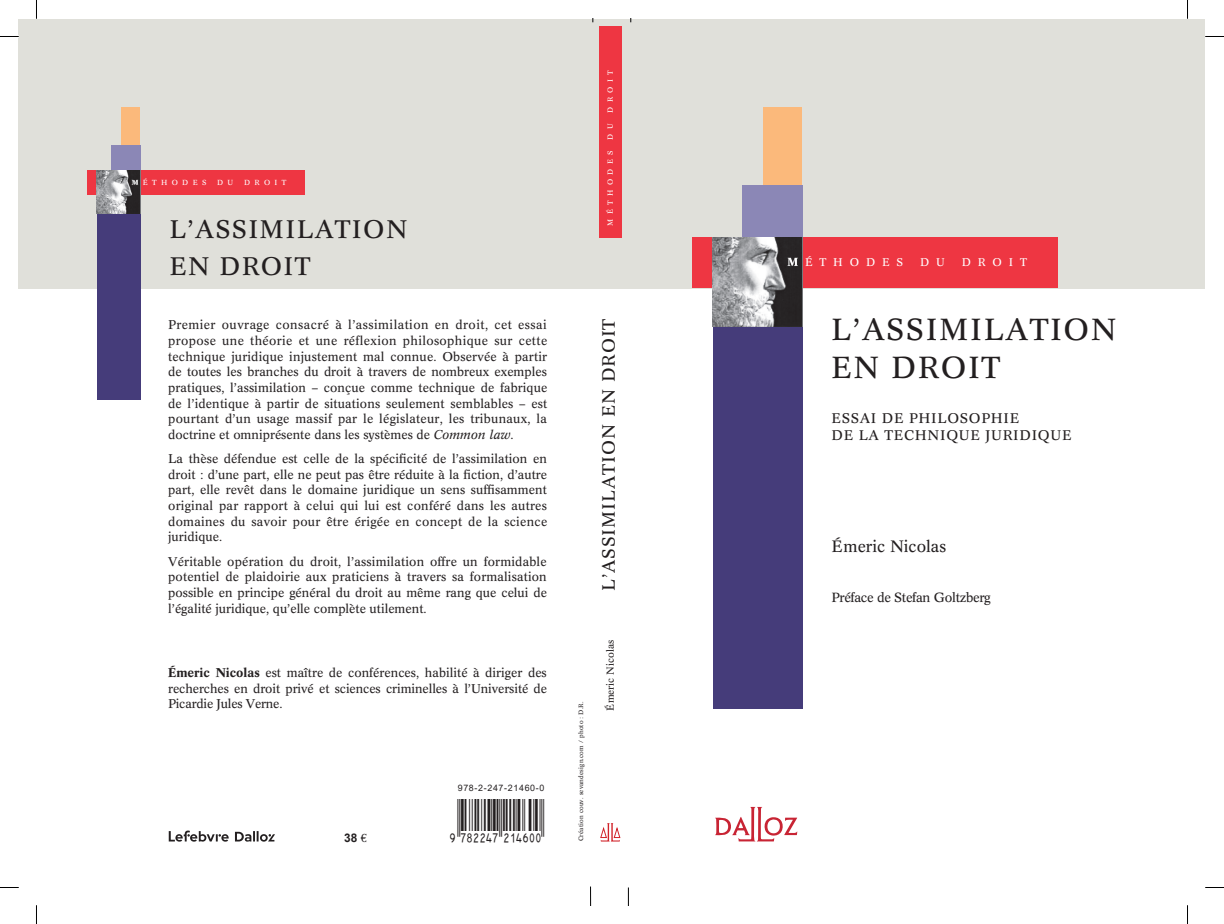
<style>
.page{position:relative;width:1224px;height:924px;background:#fff}
.page>*{position:absolute;margin:0;border:0;box-sizing:border-box;transform-origin:0 0}
.t1{font:30px/37.5px "Concorde BQ";letter-spacing:.055em;color:#231f20}
.t2{font:25px/37.5px "Concorde BQ";letter-spacing:.055em;color:#231f20}
.t3{font:17.5px "Concorde BQ";letter-spacing:.055em;color:#231f20}
.t4{font:16.25px "Concorde BQ";color:#231f20}
.t5{font:13.75px/16.9px "Concorde BQ";letter-spacing:.055em;color:#231f20}
.t6{font:13.12px "Concorde BQ";letter-spacing:-.02em;color:#231f20}
.t7{font:12.5px/15.6px "Concorde BQ";color:#231f20;text-align:justify}
.t8{font:700 11.88px "Arial";color:#231f20}
.t9{font:11px "Concorde BQ";letter-spacing:.625em;color:#fff}
.t10{font:10px "Concorde BQ";color:#231f20}
.t11{font:8.88px "Arial";letter-spacing:.075em;color:#231f20}
.t12{font:7.25px "Concorde BQ";letter-spacing:.6em;color:#fff}
.t13{font:6.25px "Concorde BQ";letter-spacing:.025em;color:#231f20}
.s1{font-style:italic}
.s2{font-weight:500}
</style>
<div class="page">
<div style="left:19px;top:19px;width:1186px;height:269px;background:#e0e0da"></div>
<div style="left:692px;top:237px;width:366px;height:51px;background:#ee3642"></div>
<div style="left:712px;top:327px;width:90px;height:381px;background:#453c7a"></div>
<div style="left:763px;top:107px;width:39px;height:79px;background:#fbb97b"></div>
<div style="left:741px;top:186px;width:61px;height:52px;background:#8b87b6"></div>
<img style="left:712px;top:237px;width:89px;height:90px">
<div style="left:599px;top:26px;width:22px;height:212px;background:#ee3642"></div>
<div style="left:87px;top:171px;width:217px;height:24px;background:#ee3642"></div>
<div style="left:97px;top:214px;width:43px;height:185px;background:#453c7a"></div>
<div style="left:121px;top:107px;width:19px;height:39px;background:#fbb97b"></div>
<div style="left:111px;top:145px;width:29px;height:26px;background:#8b87b6"></div>
<img style="left:97px;top:171px;width:43px;height:43px">
<svg style="left:715px;top:806px;width:82px;height:35px"></svg>
<svg style="left:600px;top:823px;width:20px;height:18px"></svg>
<svg style="left:590px;top:886px;width:1px;height:19px"></svg>
<svg style="left:628px;top:887px;width:1px;height:18px"></svg>
<svg style="left:169px;top:830px;width:106px;height:11px"></svg>
<svg style="left:0;top:36px;width:19px;height:1px"></svg>
<svg style="left:1205px;top:36px;width:18px;height:1px"></svg>
<svg style="left:0;top:887px;width:19px;height:1px"></svg>
<svg style="left:1205px;top:887px;width:18px;height:1px"></svg>
<svg style="left:36px;top:0;width:1px;height:19px"></svg>
<svg style="left:36px;top:905px;width:1px;height:18px"></svg>
<svg style="left:1187px;top:0;width:1px;height:19px"></svg>
<svg style="left:1187px;top:905px;width:1px;height:18px"></svg>
<p class="t12" style="left:131px;top:178px;width:77px">MÉTHODES</p>
<p class="t12" style="left:217px;top:178px;width:18px">D U</p>
<p class="t12" style="left:244px;top:178px;width:44px">DROIT</p>
<h2 class="t2" style="left:170px;top:210px;width:239px">L’ASSIMILATION<br>EN DROIT</h2>
<p class="t7" style="left:168px;top:317px;width:380px">Premier ouvrage consacré à l’assimilation en droit, cet essai propose une théorie et une réflexion philosophique sur cette technique juridique injustement mal connue. Observée à partir de toutes les branches du droit à travers de nombreux exemples pratiques, l’assimilation – conçue comme technique de fabrique de l’identique à partir de situations seulement semblables – est pourtant d’un usage massif par le législateur, les tribunaux, la doctrine et omniprésente dans les systèmes de <span class="s1">Common law</span>.</p>
<p class="t7" style="left:168px;top:451px;width:380px">La thèse défendue est celle de la spécificité de l’assimilation en droit : d’une part, elle ne peut pas être réduite à la fiction, d’autre part, elle revêt dans le domaine juridique un sens suffisamment original par rapport à celui qui lui est conféré dans les autres domaines du savoir pour être érigée en concept de la science juridique.</p>
<p class="t7" style="left:168px;top:553px;width:380px">Véritable opération du droit, l’assimilation offre un formidable potentiel de plaidoirie aux praticiens à travers sa formalisation possible en principe général du droit au même rang que celui de l’égalité juridique, qu’elle complète utilement.</p>
<p class="t7" style="left:168px;top:665px;width:380px"><span class="s2">Émeric Nicolas</span> est maître de conférences, habilité à diriger des recherches en droit privé et sciences criminelles à l’Université de Picardie Jules Verne.</p>
<p class="t8" style="left:344px;top:829px;width:15px">38</p>
<p class="t11" style="left:458px;top:781px;width:88px">978-2-247-21460-0</p>
<p class="t12" style="left:606px;top:113px;width:44px;rotate:-90deg">DROIT</p>
<p class="t12" style="left:606px;top:140px;width:18px;rotate:-90deg">D U</p>
<p class="t12" style="left:606px;top:226px;width:77px;rotate:-90deg">MÉTHODES</p>
<h3 class="t3" style="left:598px;top:590px;width:274px;rotate:-90deg">L’ASSIMILATION EN DROIT</h3>
<p class="t13" style="left:577px;top:841px;width:141px;rotate:-90deg">Création couv. sevandesign.com / photo : D.R.</p>
<p class="t10" style="left:604px;top:710px;width:72px;rotate:-90deg">Émeric Nicolas</p>
<p class="t9" style="left:787px;top:256px;width:117px">MÉTHODES</p>
<p class="t9" style="left:920px;top:256px;width:26px">D U</p>
<p class="t9" style="left:962px;top:256px;width:67px">DROIT</p>
<h1 class="t1" style="left:831px;top:311px;width:287px">L’ASSIMILATION<br>EN DROIT</h1>
<p class="t5" style="left:831px;top:410px;width:241px">ESSAI DE PHILOSOPHIE<br>DE LA TECHNIQUE JURIDIQUE</p>
<h3 class="t4" style="left:831px;top:537px;width:116px">Émeric Nicolas</h3>
<p class="t6" style="left:831px;top:590px;width:161px">Préface de Stefan Goltzberg</p>
</div>
